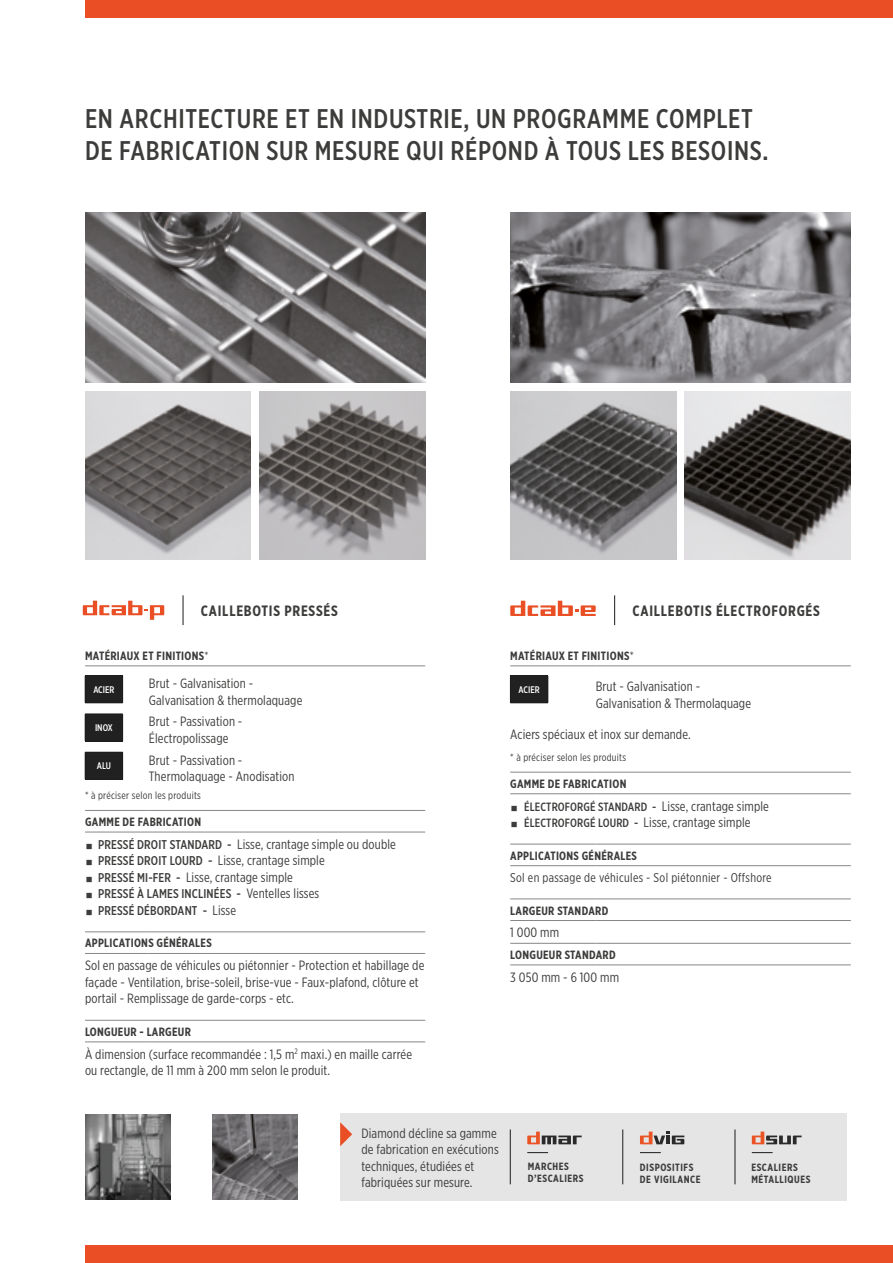
<style>
.page{position:relative;width:893px;height:1263px;background:#fff}
.page>*{position:absolute;margin:0;border:0;box-sizing:border-box;transform-origin:0 0}
.t1{font:500 27px "Gotham X Narrow";letter-spacing:.025em;color:#3c3c3b}
.t2{font:700 15px "Gotham X Narrow";letter-spacing:.05em;color:#3c3c3b}
.t3{font:13.5px/16.5px "Gotham X Narrow";letter-spacing:.01em;color:#3c3c3b}
.t4{font:500 12.75px "Gotham X Narrow";letter-spacing:.01em;color:#3c3c3b}
.t5{font:12.75px "Gotham X Narrow";letter-spacing:.025em;color:#3c3c3b}
.t6{font:700 12px "Gotham X Narrow";letter-spacing:.025em;color:#3c3c3b}
.t7{font:500 12px "Gotham X Narrow";letter-spacing:.01em;color:#3c3c3b}
.t8{font:700 10.5px "Gotham X Narrow";letter-spacing:.05em;color:#3c3c3b}
.t9{font:10.5px "Gotham X Narrow";letter-spacing:.025em;color:#3c3c3b}
.t10{font:500 9.6px "Gotham X Narrow";color:#fff}
.s1{font-weight:400}
.s2{font-weight:500;font-size:12.75px}
.s3{font-weight:400;font-size:13.5px}
.s4{font-weight:500;font-size:12px}
</style>
<div class="page">
<div style="left:340px;top:1113px;width:507px;height:88px;background:#e6e5e6"></div>
<img style="left:510px;top:391px;width:166px;height:168px">
<img style="left:510px;top:213px;width:340px;height:170px">
<img style="left:85px;top:213px;width:340px;height:170px">
<hr style="left:85px;top:666px;width:64px;height:1px;background:#878787">
<hr style="left:149px;top:666px;width:276px;height:1px;background:#878787">
<hr style="left:85px;top:810px;width:64px;height:1px;background:#878787">
<hr style="left:149px;top:810px;width:276px;height:1px;background:#878787">
<hr style="left:85px;top:832px;width:64px;height:1px;background:#878787">
<hr style="left:149px;top:832px;width:276px;height:1px;background:#878787">
<hr style="left:85px;top:931px;width:64px;height:1px;background:#878787">
<hr style="left:149px;top:931px;width:276px;height:1px;background:#878787">
<hr style="left:85px;top:953px;width:64px;height:1px;background:#878787">
<hr style="left:149px;top:953px;width:276px;height:1px;background:#878787">
<hr style="left:85px;top:1020px;width:64px;height:1px;background:#878787">
<hr style="left:149px;top:1020px;width:276px;height:1px;background:#878787">
<hr style="left:85px;top:1042px;width:64px;height:1px;background:#878787">
<hr style="left:149px;top:1042px;width:276px;height:1px;background:#878787">
<div style="left:85px;top:676px;width:38px;height:27px;background:#202120"></div>
<hr style="left:85px;top:675px;width:38px;height:1px;background:#1d1d1b">
<hr style="left:85px;top:702px;width:38px;height:1px;background:#1d1d1b">
<div style="left:85px;top:714px;width:38px;height:27px;background:#202120"></div>
<hr style="left:85px;top:714px;width:38px;height:1px;background:#1d1d1b">
<hr style="left:85px;top:741px;width:38px;height:1px;background:#1d1d1b">
<div style="left:85px;top:752px;width:38px;height:27px;background:#202120"></div>
<hr style="left:85px;top:752px;width:38px;height:1px;background:#1d1d1b">
<hr style="left:85px;top:779px;width:38px;height:1px;background:#1d1d1b">
<hr style="left:510px;top:666px;width:86px;height:1px;background:#878787">
<hr style="left:596px;top:666px;width:255px;height:1px;background:#878787">
<hr style="left:510px;top:772px;width:86px;height:1px;background:#878787">
<hr style="left:596px;top:772px;width:255px;height:1px;background:#878787">
<hr style="left:510px;top:793px;width:86px;height:1px;background:#878787">
<hr style="left:596px;top:793px;width:255px;height:1px;background:#878787">
<hr style="left:510px;top:844px;width:86px;height:1px;background:#878787">
<hr style="left:596px;top:844px;width:255px;height:1px;background:#878787">
<hr style="left:510px;top:865px;width:86px;height:1px;background:#878787">
<hr style="left:596px;top:865px;width:255px;height:1px;background:#878787">
<hr style="left:510px;top:899px;width:86px;height:1px;background:#878787">
<hr style="left:596px;top:899px;width:255px;height:1px;background:#878787">
<hr style="left:510px;top:920px;width:86px;height:1px;background:#878787">
<hr style="left:596px;top:920px;width:255px;height:1px;background:#878787">
<hr style="left:510px;top:943px;width:86px;height:1px;background:#878787">
<hr style="left:596px;top:943px;width:255px;height:1px;background:#878787">
<hr style="left:510px;top:965px;width:86px;height:1px;background:#878787">
<hr style="left:596px;top:965px;width:255px;height:1px;background:#878787">
<div style="left:510px;top:676px;width:38px;height:27px;background:#202120"></div>
<hr style="left:510px;top:675px;width:38px;height:1px;background:#1d1d1b">
<svg style="left:548px;top:676px;width:1px;height:27px"></svg>
<hr style="left:510px;top:702px;width:38px;height:1px;background:#1d1d1b">
<svg style="left:83px;top:601px;width:81px;height:19px"></svg>
<svg style="left:510px;top:601px;width:86px;height:15px"></svg>
<hr style="left:183px;top:595px;width:1px;height:30px;background:#1d1d1b">
<hr style="left:614px;top:595px;width:1px;height:30px;background:#1d1d1b">
<img style="left:85px;top:391px;width:166px;height:168px">
<img style="left:259px;top:391px;width:166px;height:168px">
<img style="left:685px;top:391px;width:165px;height:168px">
<img style="left:85px;top:1114px;width:85px;height:85px">
<img style="left:213px;top:1114px;width:85px;height:85px">
<svg style="left:340px;top:1122px;width:12px;height:24px"></svg>
<svg style="left:752px;top:1131px;width:50px;height:13px"></svg>
<svg style="left:527px;top:1131px;width:55px;height:13px"></svg>
<svg style="left:640px;top:1131px;width:44px;height:13px"></svg>
<svg style="left:527px;top:1152px;width:21px;height:1px"></svg>
<svg style="left:640px;top:1152px;width:21px;height:1px"></svg>
<svg style="left:752px;top:1152px;width:21px;height:1px"></svg>
<hr style="left:510px;top:1129px;width:1px;height:55px;background:#1d1d1b">
<hr style="left:622px;top:1129px;width:1px;height:55px;background:#1d1d1b">
<hr style="left:735px;top:1129px;width:1px;height:55px;background:#1d1d1b">
<div style="left:85px;top:0;width:808px;height:17px;background:#e94e24"></div>
<div style="left:85px;top:1246px;width:808px;height:17px;background:#e94e24"></div>
<p class="t1" style="left:85px;top:102px;width:669px">EN ARCHITECTURE ET EN INDUSTRIE, UN PROGRAMME COMPLET</p>
<p class="t1" style="left:85px;top:134px;width:685px">DE FABRICATION SUR MESURE QUI RÉPOND À TOUS LES BESOINS.</p>
<p class="t2" style="left:201px;top:602px;width:138px">CAILLEBOTIS PRESSÉS</p>
<p class="t2" style="left:632px;top:602px;width:189px">CAILLEBOTIS ÉLECTROFORGÉS</p>
<p class="t6" style="left:85px;top:648px;width:125px">MATÉRIAUX ET FINITIONS<span class="s1">*</span></p>
<p class="t10" style="left:93px;top:683px;width:23px">ACIER</p>
<p class="t3" style="left:149px;top:675px;width:106px">Brut - Galvanisation -</p>
<p class="t3" style="left:149px;top:691px;width:155px">Galvanisation &amp; thermolaquage</p>
<p class="t10" style="left:95px;top:722px;width:19px">INOX</p>
<p class="t3" style="left:149px;top:713px;width:95px">Brut - Passivation -</p>
<p class="t3" style="left:149px;top:730px;width:81px">Électropolissage</p>
<p class="t3" style="left:149px;top:751px;width:95px">Brut - Passivation -</p>
<p class="t3" style="left:149px;top:768px;width:147px">Thermolaquage - Anodisation</p>
<p class="t9" style="left:85px;top:789px;width:117px">* à préciser selon les produits</p>
<p class="t6" style="left:85px;top:814px;width:118px">GAMME DE FABRICATION</p>
<p class="t3" style="left:85px;top:836px;width:312px">◼ <span class="s2">PRESSÉ DROIT STANDARD -</span> Lisse, crantage simple ou double</p>
<p class="t3" style="left:85px;top:852px;width:241px">◼ <span class="s2">PRESSÉ DROIT LOURD -</span> Lisse, crantage simple</p>
<p class="t3" style="left:85px;top:869px;width:209px">◼ <span class="s2">PRESSÉ MI-FER -</span> Lisse, crantage simple</p>
<p class="t4" style="left:85px;top:886px;width:236px">◼ PRESSÉ À LAMES INCLINÉES - <span class="s3">Ventelles lisses</span></p>
<p class="t4" style="left:85px;top:903px;width:153px">◼ PRESSÉ DÉBORDANT - <span class="s3">Lisse</span></p>
<p class="t6" style="left:85px;top:936px;width:128px">APPLICATIONS GÉNÉRALES</p>
<p class="t3" style="left:85px;top:957px;width:341px">Sol en passage de véhicules ou piétonnier - Protection et habillage de façade - Ventilation, brise-soleil, brise-vue - Faux-plafond, clôture et portail - Remplissage de garde-corps - etc.</p>
<p class="t6" style="left:85px;top:1024px;width:107px">LONGUEUR - LARGEUR</p>
<p class="t3" style="left:85px;top:1045px;width:329px">À dimension (surface recommandée : 1,5 m<sup>2</sup> maxi.) en maille carrée ou rectangle, de 11 mm à 200 mm selon le produit.</p>
<p class="t10" style="left:97px;top:760px;width:16px">ALU</p>
<p class="t6" style="left:510px;top:648px;width:125px">MATÉRIAUX ET FINITIONS<span class="s1">*</span></p>
<p class="t10" style="left:519px;top:683px;width:23px">ACIER</p>
<p class="t3" style="left:596px;top:678px;width:106px">Brut - Galvanisation -</p>
<p class="t3" style="left:596px;top:694px;width:157px">Galvanisation &amp; Thermolaquage</p>
<p class="t3" style="left:510px;top:726px;width:182px">Aciers spéciaux et inox sur demande.</p>
<p class="t9" style="left:510px;top:751px;width:117px">* à préciser selon les produits</p>
<p class="t6" style="left:510px;top:776px;width:118px">GAMME DE FABRICATION</p>
<p class="t7" style="left:510px;top:799px;width:260px">◼ ÉLECTROFORGÉ STANDARD - <span class="s3">Lisse, crantage simple</span></p>
<p class="t3" style="left:510px;top:814px;width:242px">◼ <span class="s4">ÉLECTROFORGÉ LOURD -</span> Lisse, crantage simple</p>
<p class="t6" style="left:510px;top:848px;width:128px">APPLICATIONS GÉNÉRALES</p>
<p class="t5" style="left:510px;top:870px;width:263px">Sol en passage de véhicules - Sol piétonnier - Offshore</p>
<p class="t6" style="left:510px;top:903px;width:100px">LARGEUR STANDARD</p>
<p class="t3" style="left:510px;top:924px;width:50px">1 000 mm</p>
<p class="t6" style="left:510px;top:947px;width:107px">LONGUEUR STANDARD</p>
<p class="t3" style="left:510px;top:968px;width:110px">3 050 mm - 6 100 mm</p>
<p class="t3" style="left:361px;top:1124px;width:139px">Diamond décline sa gamme de fabrication en exécutions techniques, étudiées et fabriquées sur mesure.</p>
<p class="t8" style="left:528px;top:1160px;width:43px">MARCHES</p>
<p class="t8" style="left:528px;top:1172px;width:57px">D’ESCALIERS</p>
<p class="t8" style="left:640px;top:1161px;width:55px">DISPOSITIFS</p>
<p class="t8" style="left:640px;top:1173px;width:62px">DE VIGILANCE</p>
<p class="t8" style="left:751px;top:1160px;width:48px">ESCALIERS</p>
<p class="t8" style="left:751px;top:1172px;width:61px">MÉTALLIQUES</p>
</div>
